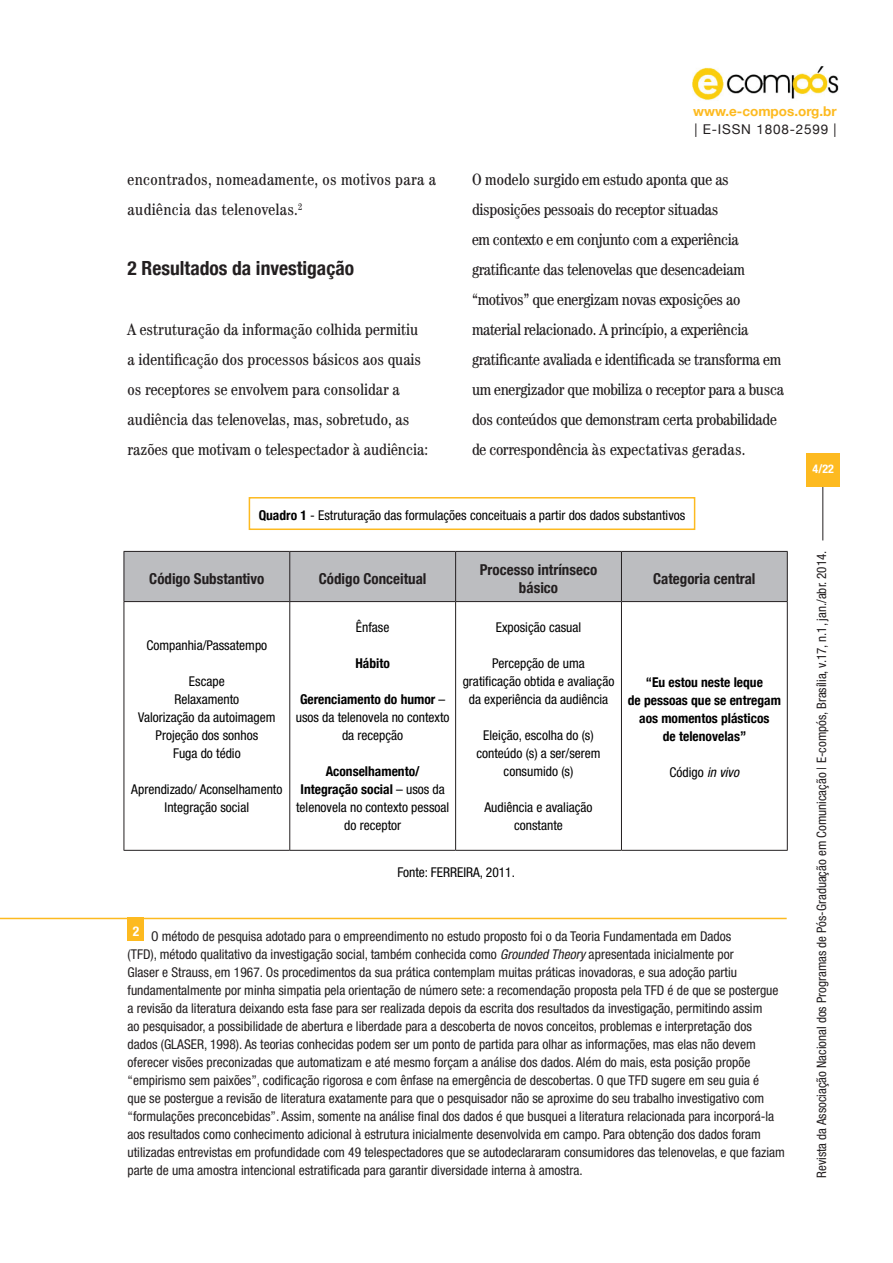
<style>
.page{position:relative;width:893px;height:1263px;background:#fff}
.page>*{position:absolute;margin:0;border:0;box-sizing:border-box;transform-origin:0 0}
.t1{font:700 condensed 19.5px "Helvetica Neue";color:#231f20}
.t2{font:condensed 16.5px/30px "Century IT Cby BT";letter-spacing:-.02em;color:#231f20}
.t3{font:condensed 16.5px/30px "Century IT Cby BT";color:#231f20}
.t4{font:condensed 16.5px/30px "Century IT Cby BT";letter-spacing:.02em;color:#231f20}
.t5{font:700 condensed 15px/18px "Helvetica Neue";color:#231f20;text-align:center}
.t6{font:condensed 13.5px/18px "Helvetica Neue LT Pro";color:#231f20}
.t7{font:condensed 13.5px/18px "Helvetica Neue LT Pro";color:#000;text-align:center}
.t8{font:700 condensed 13.5px/18px "Helvetica Neue";color:#000;text-align:center}
.t9{font:condensed 13.5px "Helvetica Neue LT Std";color:#000}
.t10{font:700 13.5px "Helvetica Neue";color:#fdba20}
.t11{font:13.5px "Helvetica Neue";letter-spacing:.06em;color:#231f20}
.t12{font:condensed 13.05px "Helvetica Neue LT Std";color:#231f20}
.t13{font:700 condensed 12px "Helvetica Neue";color:#fff}
.s1{font-family:"Helvetica Neue";font-weight:700}
.s2{font-family:"Helvetica Neue LT Pro";font-weight:400}
.s3{font-style:italic}
</style>
<div class="page">
<img style="left:692px;top:66px;width:147px;height:34px">
<hr style="left:822px;top:474px;width:1px;height:66px;background:#231f20">
<div style="left:806px;top:453px;width:34px;height:33px;background:#fdba20"></div>
<div style="left:125px;top:552px;width:662px;height:49px;background:#bcbdc0"></div>
<hr style="left:124px;top:601px;width:166px;height:1px;background:#231f20">
<hr style="left:290px;top:601px;width:166px;height:1px;background:#231f20">
<hr style="left:456px;top:601px;width:165px;height:1px;background:#231f20">
<hr style="left:621px;top:601px;width:167px;height:1px;background:#231f20">
<hr style="left:621px;top:551px;width:167px;height:1px;background:#231f20">
<hr style="left:787px;top:552px;width:1px;height:49px;background:#231f20">
<hr style="left:787px;top:602px;width:1px;height:248px;background:#231f20">
<hr style="left:621px;top:850px;width:167px;height:1px;background:#231f20">
<hr style="left:124px;top:551px;width:166px;height:1px;background:#231f20">
<hr style="left:124px;top:552px;width:1px;height:49px;background:#231f20">
<hr style="left:124px;top:602px;width:1px;height:248px;background:#231f20">
<hr style="left:124px;top:850px;width:166px;height:1px;background:#231f20">
<hr style="left:290px;top:551px;width:166px;height:1px;background:#231f20">
<hr style="left:289px;top:552px;width:1px;height:49px;background:#231f20">
<hr style="left:289px;top:602px;width:1px;height:248px;background:#231f20">
<hr style="left:290px;top:850px;width:166px;height:1px;background:#231f20">
<hr style="left:456px;top:551px;width:165px;height:1px;background:#231f20">
<hr style="left:455px;top:552px;width:1px;height:49px;background:#231f20">
<hr style="left:621px;top:552px;width:1px;height:49px;background:#231f20">
<hr style="left:455px;top:602px;width:1px;height:248px;background:#231f20">
<hr style="left:621px;top:602px;width:1px;height:248px;background:#231f20">
<hr style="left:456px;top:850px;width:165px;height:1px;background:#231f20">
<hr style="left:0;top:918px;width:787px;height:1px;background:#fdba20">
<div style="left:128px;top:918px;width:16px;height:23px;background:#fdba20"></div>
<div style="left:249px;top:497px;width:446px;height:33px;border:2px solid #fdba20"></div>
<p class="t4" style="left:128px;top:164px;width:310px">encontrados, nomeadamente, os motivos para a audiência das telenovelas.<sup>2</sup></p>
<h1 class="t1" style="left:128px;top:252px;width:228px">2 Resultados da investigação</h1>
<p class="t3" style="left:128px;top:314px;width:302px">A estruturação da informação colhida permitiu a identificação dos processos básicos aos quais os receptores se envolvem para consolidar a audiência das telenovelas, mas, sobretudo, as razões que motivam o telespectador à audiência:</p>
<p class="t10" style="left:693px;top:99px;width:145px">www.e-compos.org.br</p>
<p class="t11" style="left:694px;top:118px;width:144px">| E-ISSN 1808-2599 |</p>
<p class="t2" style="left:472px;top:164px;width:313px">O modelo surgido em estudo aponta que as disposições pessoais do receptor situadas<br>em contexto e em conjunto com a experiência gratificante das telenovelas que desencadeiam “motivos” que energizam novas exposições ao material relacionado. A princípio, a experiência gratificante avaliada e identificada se transforma em um energizador que mobiliza o receptor para a busca dos conteúdos que demonstram certa probabilidade de correspondência às expectativas geradas.</p>
<p class="t13" style="left:813px;top:459px;width:23px">4/22</p>
<p class="t9" style="left:259px;top:507px;width:428px"><span class="s1">Quadro 1</span> - Estruturação das formulações conceituais a partir dos dados substantivos</p>
<p class="t5" style="left:149px;top:568px;width:117px">Código Substantivo</p>
<p class="t5" style="left:319px;top:568px;width:109px">Código Conceitual</p>
<p class="t5" style="left:480px;top:559px;width:119px">Processo intrínseco básico</p>
<p class="t5" style="left:653px;top:568px;width:104px">Categoria central</p>
<p class="t7" style="left:146px;top:636px;width:122px">Companhia/Passatempo</p>
<p class="t7" style="left:138px;top:672px;width:139px">Escape<br>Relaxamento<br>Valorização da autoimagem<br>Projeção dos sonhos<br>Fuga do tédio</p>
<p class="t7" style="left:131px;top:780px;width:153px">Aprendizado/ Aconselhamento<br>Integração social</p>
<p class="t7" style="left:356px;top:618px;width:35px">Ênfase</p>
<p class="t8" style="left:355px;top:653px;width:36px">Hábito</p>
<p class="t8" style="left:300px;top:689px;width:147px">Gerenciamento do humor <span class="s2">–</span></p>
<p class="t7" style="left:296px;top:708px;width:155px">usos da telenovela no contexto da recepção</p>
<p class="t8" style="left:300px;top:761px;width:146px">Aconselhamento/<br>Integração social <span class="s2">– usos da</span></p>
<p class="t7" style="left:296px;top:798px;width:155px">telenovela no contexto pessoal do receptor</p>
<p class="t7" style="left:496px;top:618px;width:87px">Exposição casual</p>
<p class="t7" style="left:463px;top:654px;width:153px">Percepção de uma gratificação obtida e avaliação da experiência da audiência</p>
<p class="t7" style="left:476px;top:726px;width:126px">Eleição, escolha do (s) conteúdo (s) a ser/serem consumido (s)</p>
<p class="t7" style="left:484px;top:798px;width:110px">Audiência e avaliação constante</p>
<p class="t9" style="left:397px;top:864px;width:119px">Fonte: FERREIRA, 2011.</p>
<p class="t8" style="left:628px;top:673px;width:155px">“Eu estou neste leque<br>de pessoas que se entregam aos momentos plásticos<br>de telenovelas”</p>
<p class="t7" style="left:670px;top:763px;width:71px">Código <span class="s3">in vivo</span></p>
<p class="t6" style="left:128px;top:927px;width:659px;text-indent:5px"><sup>2</sup> O método de pesquisa adotado para o empreendimento no estudo proposto foi o da Teoria Fundamentada em Dados<br>(TFD), método qualitativo da investigação social, também conhecida como <span class="s3">Grounded Theory</span> apresentada inicialmente por<br>Glaser e Strauss, em 1967. Os procedimentos da sua prática contemplam muitas práticas inovadoras, e sua adoção partiu fundamentalmente por minha simpatia pela orientação de número sete: a recomendação proposta pela TFD é de que se postergue a revisão da literatura deixando esta fase para ser realizada depois da escrita dos resultados da investigação, permitindo assim<br>ao pesquisador, a possibilidade de abertura e liberdade para a descoberta de novos conceitos, problemas e interpretação dos dados (GLASER, 1998). As teorias conhecidas podem ser um ponto de partida para olhar as informações, mas elas não devem oferecer visões preconizadas que automatizam e até mesmo forçam a análise dos dados. Além do mais, esta posição propõe “empirismo sem paixões”, codificação rigorosa e com ênfase na emergência de descobertas. O que TFD sugere em seu guia é<br>que se postergue a revisão de literatura exatamente para que o pesquisador não se aproxime do seu trabalho investigativo com “formulações preconcebidas”. Assim, somente na análise final dos dados é que busquei a literatura relacionada para incorporá-la aos resultados como conhecimento adicional à estrutura inicialmente desenvolvida em campo. Para obtenção dos dados foram utilizadas entrevistas em profundidade com 49 telespectadores que se autodeclararam consumidores das telenovelas, e que faziam parte de uma amostra intencional estratificada para garantir diversidade interna à amostra.</p>
<p class="t12" style="left:814px;top:1178px;width:629px;rotate:-90deg">Revista da Associação Nacional dos Programas de Pós-Graduação em Comunicação | E-compós, Brasília, v.17, n.1, jan./abr. 2014.</p>
</div>
